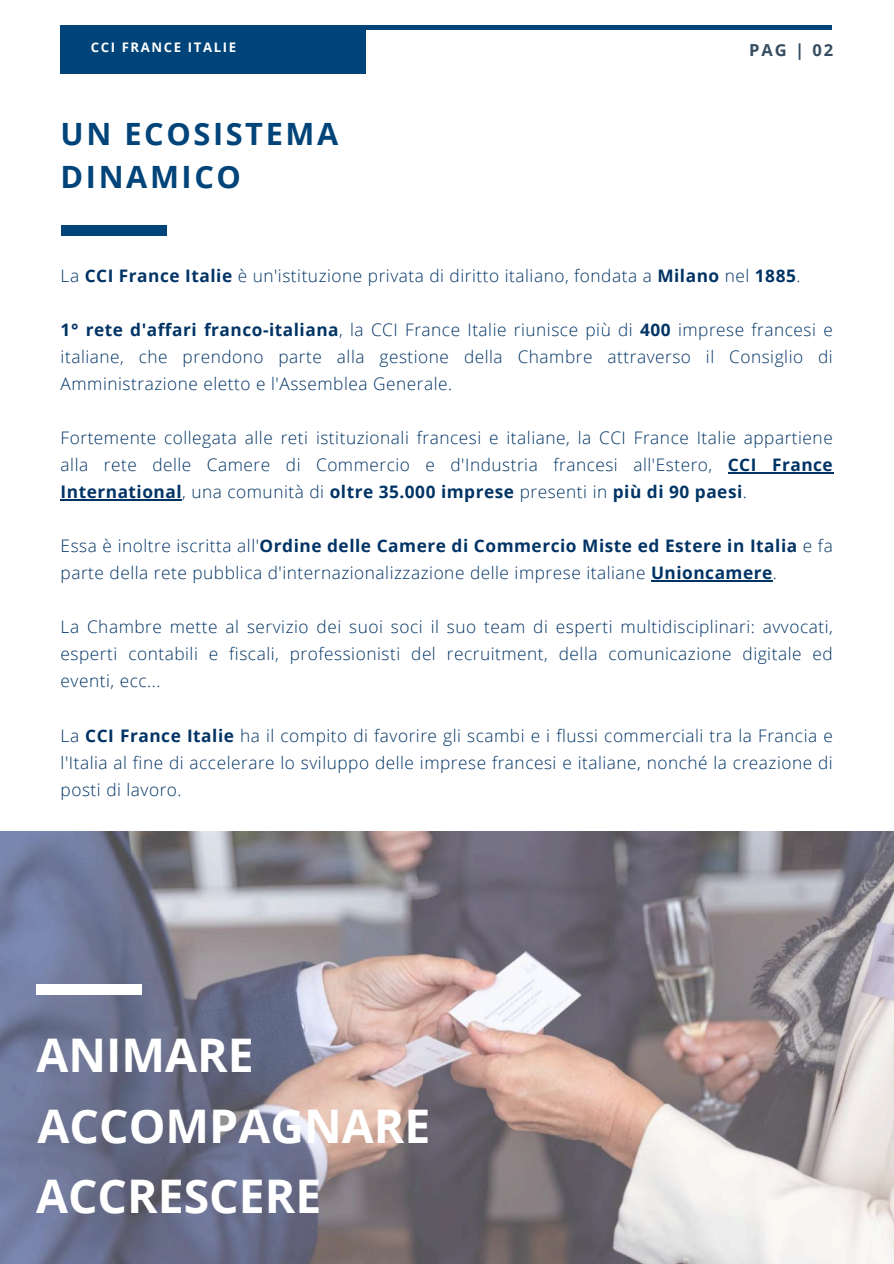
<style>
.page{position:relative;width:894px;height:1264px;background:#fff}
.page>*{position:absolute;margin:0;border:0;box-sizing:border-box;transform-origin:0 0}
.t1{font:700 46.35px/70.7px "Open Sans";color:#fff}
.t2{font:700 30.75px/42.8px "Open Sans";letter-spacing:.085em;color:#014479}
.t3{font:300 17.25px/27px "Open Sans";letter-spacing:.03em;color:#003365;text-align:justify}
.t4{font:700 16.5px "Open Sans";color:#364d62}
.t5{font:700 13.2px "Open Sans";letter-spacing:.12em;color:#fff}
.s1{font-weight:700}
</style>
<div class="page">
<hr style="left:61px;top:26px;width:770px;height:3px;background:#014479">
<div style="left:61px;top:26px;width:304px;height:47px;background:#014479"></div>
<img style="left:0;top:831px;width:893px;height:432px">
<div style="left:36px;top:984px;width:106px;height:10px;background:#fff"></div>
<div style="left:61px;top:225px;width:105px;height:10px;background:#014479"></div>
<hr style="left:727px;top:472px;width:106px;height:1px;background:#003365">
<hr style="left:61px;top:499px;width:121px;height:1px;background:#003365">
<hr style="left:650px;top:580px;width:122px;height:1px;background:#003365">
<p class="t5" style="left:91px;top:37px;width:147px">CCI FRANCE ITALIE</p>
<p class="t4" style="left:748px;top:38px;width:86px">PAG | 02</p>
<h2 class="t2" style="left:61px;top:112px;width:279px">UN ECOSISTEMA<br>DINAMICO</h2>
<p class="t3" style="left:61px;top:262px;width:741px">La <span class="s1">CCI France Italie</span> è un'istituzione privata di diritto italiano, fondata a <span class="s1">Milano</span> nel <span class="s1">1885</span>.</p>
<p class="t3" style="left:61px;top:316px;width:773px"><span class="s1">1° rete d'affari franco-italiana</span>, la CCI France Italie riunisce più di <span class="s1">400</span> imprese francesi e italiane, che prendono parte alla gestione della Chambre attraverso il Consiglio di Amministrazione eletto e l'Assemblea Generale.</p>
<p class="t3" style="left:61px;top:424px;width:773px">Fortemente collegata alle reti istituzionali francesi e italiane, la CCI France Italie appartiene alla rete delle Camere di Commercio e d'Industria francesi all'Estero, <span class="s1">CCI France International</span>, una comunità di <span class="s1">oltre 35.000 imprese</span> presenti in <span class="s1">più di 90 paesi</span>.</p>
<p class="t3" style="left:61px;top:532px;width:773px">Essa è inoltre iscritta all'<span class="s1">Ordine delle Camere di Commercio Miste ed Estere in Italia</span> e fa parte della rete pubblica d'internazionalizzazione delle imprese italiane <span class="s1">Unioncamere</span>.</p>
<p class="t3" style="left:61px;top:613px;width:773px">La Chambre mette al servizio dei suoi soci il suo team di esperti multidisciplinari: avvocati, esperti contabili e fiscali, professionisti del recruitment, della comunicazione digitale ed eventi, ecc...</p>
<p class="t3" style="left:61px;top:721px;width:773px">La <span class="s1">CCI France Italie</span> ha il compito di favorire gli scambi e i flussi commerciali tra la Francia e l'Italia al fine di accelerare lo sviluppo delle imprese francesi e italiane, nonché la creazione di posti di lavoro.</p>
<h1 class="t1" style="left:36px;top:1018px;width:395px">ANIMARE<br>ACCOMPAGNARE</h1>
<h1 class="t1" style="left:36px;top:1159px;width:287px">ACCRESCERE</h1>
</div>
